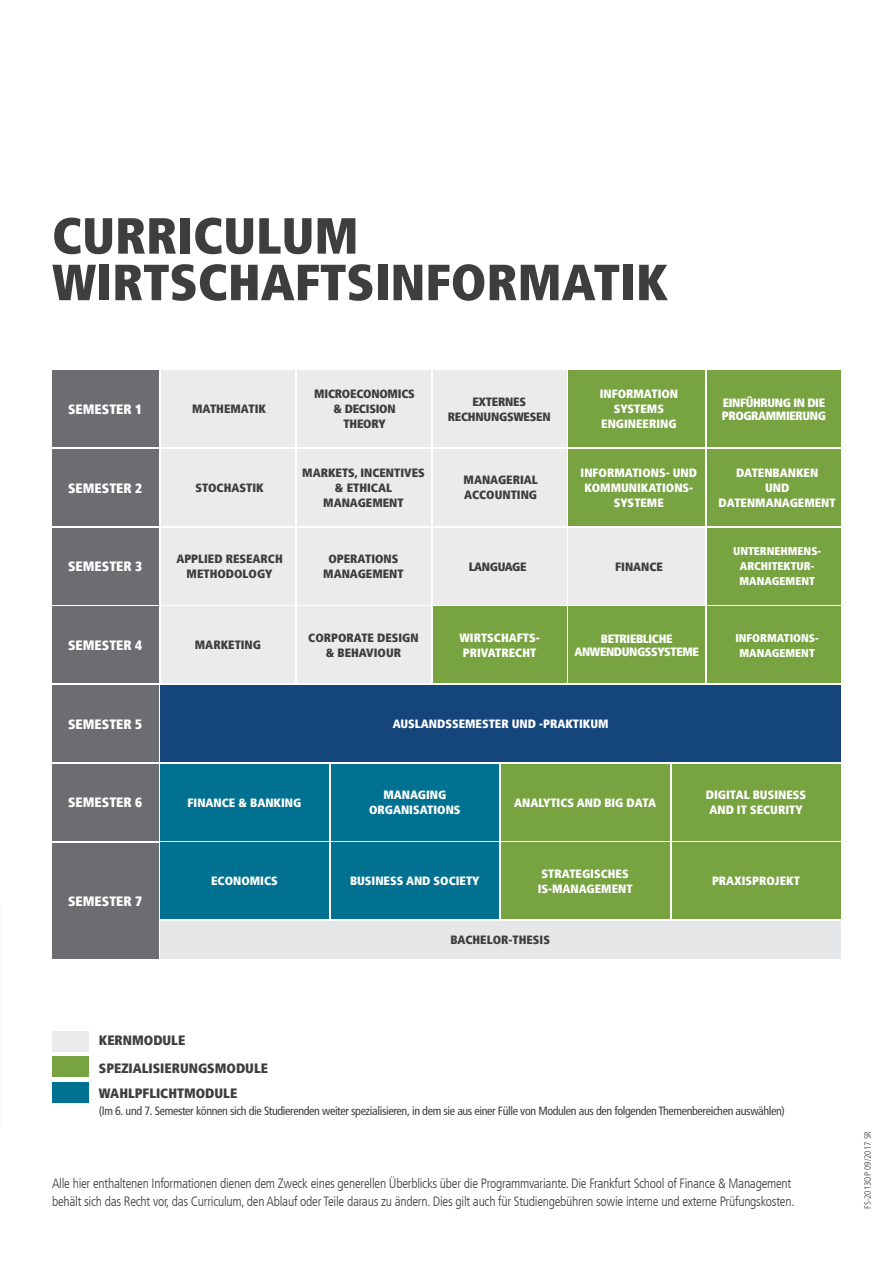
<style>
.page{position:relative;width:893px;height:1263px;background:#fff}
.page>*{position:absolute;margin:0;border:0;box-sizing:border-box;transform-origin:0 0}
.t1{font:900 condensed 50.85px "Frutiger LT";color:#3e3e3f}
.t2{font:300 condensed 13.5px "Frutiger LT";letter-spacing:-.02em;color:#3e3e3f}
.t3{font:900 condensed 13.5px "Frutiger LT";color:#fff}
.t4{font:900 condensed 13.5px "Frutiger LT";color:#3e3e3f}
.t5{font:900 condensed 12px/15px "Frutiger LT";color:#fff;text-align:center}
.t6{font:900 condensed 12px "Frutiger LT";color:#3e3e3f}
.t7{font:condensed 12px "Frutiger LT";letter-spacing:-.03em;color:#3e3e3f}
.t8{font:900 condensed 12px "Frutiger LT";letter-spacing:-.03em;color:#fff}
.t9{font:900 condensed 12px "Frutiger LT";letter-spacing:-.02em;color:#3e3e3f}
.t10{font:900 condensed 12px "Frutiger LT";letter-spacing:-.03em;color:#3e3e3f}
.t11{font:900 condensed 11.25px "Frutiger LT";color:#fff}
.t12{font:300 condensed 9px "Frutiger";color:#404041}
</style>
<div class="page">
<div style="left:52px;top:606px;width:106px;height:77px;background:#6c6d70"></div>
<div style="left:161px;top:606px;width:134px;height:77px;background:#ecebeb"></div>
<div style="left:297px;top:606px;width:133px;height:77px;background:#ecebeb"></div>
<div style="left:433px;top:606px;width:134px;height:77px;background:#78a341"></div>
<div style="left:569px;top:606px;width:136px;height:77px;background:#78a341"></div>
<div style="left:707px;top:606px;width:134px;height:77px;background:#78a341"></div>
<div style="left:52px;top:528px;width:106px;height:76px;background:#6c6d70"></div>
<div style="left:161px;top:528px;width:134px;height:76px;background:#ecebeb"></div>
<div style="left:297px;top:528px;width:133px;height:76px;background:#ecebeb"></div>
<div style="left:433px;top:528px;width:134px;height:76px;background:#ecebeb"></div>
<div style="left:569px;top:528px;width:136px;height:76px;background:#ecebeb"></div>
<div style="left:707px;top:528px;width:134px;height:76px;background:#78a341"></div>
<div style="left:52px;top:449px;width:106px;height:77px;background:#6c6d70"></div>
<div style="left:161px;top:449px;width:134px;height:77px;background:#ecebeb"></div>
<div style="left:297px;top:449px;width:133px;height:77px;background:#ecebeb"></div>
<div style="left:433px;top:449px;width:134px;height:77px;background:#ecebeb"></div>
<div style="left:569px;top:449px;width:136px;height:77px;background:#78a341"></div>
<div style="left:707px;top:449px;width:134px;height:77px;background:#78a341"></div>
<div style="left:52px;top:370px;width:106px;height:77px;background:#6c6d70"></div>
<div style="left:161px;top:370px;width:134px;height:77px;background:#ecebeb"></div>
<div style="left:297px;top:370px;width:133px;height:77px;background:#ecebeb"></div>
<div style="left:433px;top:370px;width:134px;height:77px;background:#ecebeb"></div>
<div style="left:569px;top:370px;width:136px;height:77px;background:#78a341"></div>
<div style="left:707px;top:370px;width:134px;height:77px;background:#78a341"></div>
<div style="left:52px;top:685px;width:106px;height:77px;background:#6c6d70"></div>
<div style="left:160px;top:685px;width:681px;height:77px;background:#14457b"></div>
<div style="left:52px;top:764px;width:106px;height:76px;background:#6c6d70"></div>
<div style="left:52px;top:842px;width:106px;height:116px;background:#6c6d70"></div>
<div style="left:160px;top:764px;width:169px;height:76px;background:#007191"></div>
<div style="left:331px;top:764px;width:168px;height:76px;background:#007191"></div>
<div style="left:160px;top:842px;width:169px;height:77px;background:#007191"></div>
<div style="left:331px;top:842px;width:168px;height:77px;background:#007191"></div>
<div style="left:501px;top:764px;width:168px;height:76px;background:#78a341"></div>
<div style="left:672px;top:764px;width:168px;height:76px;background:#78a341"></div>
<div style="left:501px;top:842px;width:168px;height:77px;background:#78a341"></div>
<div style="left:672px;top:842px;width:168px;height:77px;background:#78a341"></div>
<div style="left:160px;top:921px;width:680px;height:37px;background:#e6e7e9"></div>
<div style="left:52px;top:1031px;width:37px;height:20px;background:#ecebeb"></div>
<div style="left:52px;top:1056px;width:37px;height:21px;background:#78a341"></div>
<div style="left:52px;top:1082px;width:37px;height:20px;background:#007191"></div>
<p class="t1" style="left:52px;top:205px;width:308px">CURRICULUM</p>
<p class="t1" style="left:52px;top:251px;width:617px">WIRTSCHAFTSINFORMATIK</p>
<p class="t3" style="left:68px;top:401px;width:76px">SEMESTER 1</p>
<p class="t6" style="left:192px;top:402px;width:75px">MATHEMATIK</p>
<p class="t3" style="left:68px;top:480px;width:76px">SEMESTER 2</p>
<p class="t6" style="left:195px;top:480px;width:70px">STOCHASTIK</p>
<p class="t9" style="left:314px;top:387px;width:102px">MICROECONOMICS</p>
<p class="t9" style="left:333px;top:402px;width:64px">&amp; DECISION</p>
<p class="t6" style="left:344px;top:417px;width:44px">THEORY</p>
<p class="t6" style="left:302px;top:465px;width:124px">MARKETS, INCENTIVES</p>
<p class="t6" style="left:335px;top:480px;width:59px">&amp; ETHICAL</p>
<p class="t6" style="left:323px;top:495px;width:82px">MANAGEMENT</p>
<p class="t9" style="left:472px;top:394px;width:55px">EXTERNES</p>
<p class="t9" style="left:448px;top:409px;width:104px">RECHNUNGSWESEN</p>
<p class="t6" style="left:464px;top:473px;width:76px">MANAGERIAL</p>
<p class="t6" style="left:464px;top:488px;width:74px">ACCOUNTING</p>
<p class="t5" style="left:600px;top:387px;width:80px">INFORMATION<br>SYSTEMS</p>
<p class="t5" style="left:601px;top:417px;width:77px">ENGINEERING</p>
<p class="t5" style="left:581px;top:465px;width:118px">INFORMATIONS- UND</p>
<p class="t5" style="left:584px;top:480px;width:110px">KOMMUNIKATIONS-</p>
<p class="t5" style="left:614px;top:495px;width:51px">SYSTEME</p>
<p class="t6" style="left:176px;top:552px;width:108px">APPLIED RESEARCH</p>
<p class="t6" style="left:187px;top:567px;width:87px">METHODOLOGY</p>
<p class="t6" style="left:329px;top:552px;width:71px">OPERATIONS</p>
<p class="t6" style="left:323px;top:567px;width:82px">MANAGEMENT</p>
<p class="t3" style="left:68px;top:558px;width:76px">SEMESTER 3</p>
<p class="t6" style="left:615px;top:559px;width:49px">FINANCE</p>
<p class="t10" style="left:469px;top:559px;width:59px">LANGUAGE</p>
<p class="t3" style="left:68px;top:637px;width:76px">SEMESTER 4</p>
<p class="t6" style="left:195px;top:638px;width:68px">MARKETING</p>
<p class="t6" style="left:308px;top:630px;width:112px">CORPORATE DESIGN</p>
<p class="t6" style="left:326px;top:645px;width:77px">&amp; BEHAVIOUR</p>
<p class="t5" style="left:459px;top:630px;width:82px">WIRTSCHAFTS-</p>
<p class="t5" style="left:463px;top:645px;width:75px">PRIVATRECHT</p>
<p class="t8" style="left:601px;top:631px;width:73px">BETRIEBLICHE</p>
<p class="t8" style="left:574px;top:644px;width:126px">ANWENDUNGSSYSTEME</p>
<p class="t8" style="left:723px;top:395px;width:104px">EINFÜHRUNG IN DIE</p>
<p class="t8" style="left:722px;top:409px;width:106px">PROGRAMMIERUNG</p>
<p class="t5" style="left:736px;top:465px;width:84px">DATENBANKEN</p>
<p class="t5" style="left:765px;top:480px;width:26px">UND</p>
<p class="t5" style="left:719px;top:495px;width:119px">DATENMANAGEMENT</p>
<p class="t11" style="left:733px;top:545px;width:90px">UNTERNEHMENS-</p>
<p class="t11" style="left:740px;top:560px;width:76px">ARCHITEKTUR-</p>
<p class="t11" style="left:739px;top:575px;width:77px">MANAGEMENT</p>
<p class="t11" style="left:735px;top:631px;width:85px">INFORMATIONS-</p>
<p class="t11" style="left:739px;top:646px;width:77px">MANAGEMENT</p>
<p class="t3" style="left:68px;top:715px;width:76px">SEMESTER 5</p>
<p class="t5" style="left:393px;top:716px;width:218px">AUSLANDSSEMESTER UND -PRAKTIKUM</p>
<p class="t3" style="left:68px;top:792px;width:76px">SEMESTER 1</p>
<p class="t3" style="left:68px;top:794px;width:76px">SEMESTER 6</p>
<p class="t3" style="left:68px;top:893px;width:76px">SEMESTER 7</p>
<p class="t5" style="left:188px;top:795px;width:115px">FINANCE &amp; BANKING</p>
<p class="t5" style="left:383px;top:787px;width:64px">MANAGING</p>
<p class="t5" style="left:369px;top:802px;width:93px">ORGANISATIONS</p>
<p class="t5" style="left:211px;top:873px;width:68px">ECONOMICS</p>
<p class="t5" style="left:350px;top:873px;width:131px">BUSINESS AND SOCIETY</p>
<p class="t5" style="left:514px;top:795px;width:144px">ANALYTICS AND BIG DATA</p>
<p class="t5" style="left:542px;top:866px;width:89px">STRATEGISCHES</p>
<p class="t5" style="left:538px;top:881px;width:96px">IS-MANAGEMENT</p>
<p class="t6" style="left:450px;top:933px;width:101px">BACHELOR-THESIS</p>
<p class="t5" style="left:706px;top:787px;width:102px">DIGITAL BUSINESS</p>
<p class="t5" style="left:709px;top:802px;width:95px">AND IT SECURITY</p>
<p class="t5" style="left:712px;top:873px;width:89px">PRAXISPROJEKT</p>
<p class="t4" style="left:99px;top:1032px;width:88px">KERNMODULE</p>
<p class="t4" style="left:99px;top:1060px;width:171px">SPEZIALISIERUNGSMODULE</p>
<p class="t4" style="left:99px;top:1085px;width:140px">WAHLPFLICHTMODULE</p>
<p class="t7" style="left:99px;top:1104px;width:687px">(Im 6. und 7. Semester können sich die Studierenden weiter spezialisieren, in dem sie aus einer Fülle von Modulen aus den folgenden Themenbereichen auswählen)</p>
<p class="t2" style="left:52px;top:1176px;width:741px">Alle hier enthaltenen Informationen dienen dem Zweck eines generellen Überblicks über die Programmvariante. Die Frankfurt School of Finance &amp; Management</p>
<p class="t2" style="left:52px;top:1194px;width:744px">behält sich das Recht vor, das Curriculum, den Ablauf oder Teile daraus zu ändern. Dies gilt auch für Studiengebühren sowie interne und externe Prüfungskosten.</p>
<p class="t12" style="left:862px;top:1209px;width:79px;rotate:-90deg">FS-2013OP 09/2017 SR</p>
</div>
